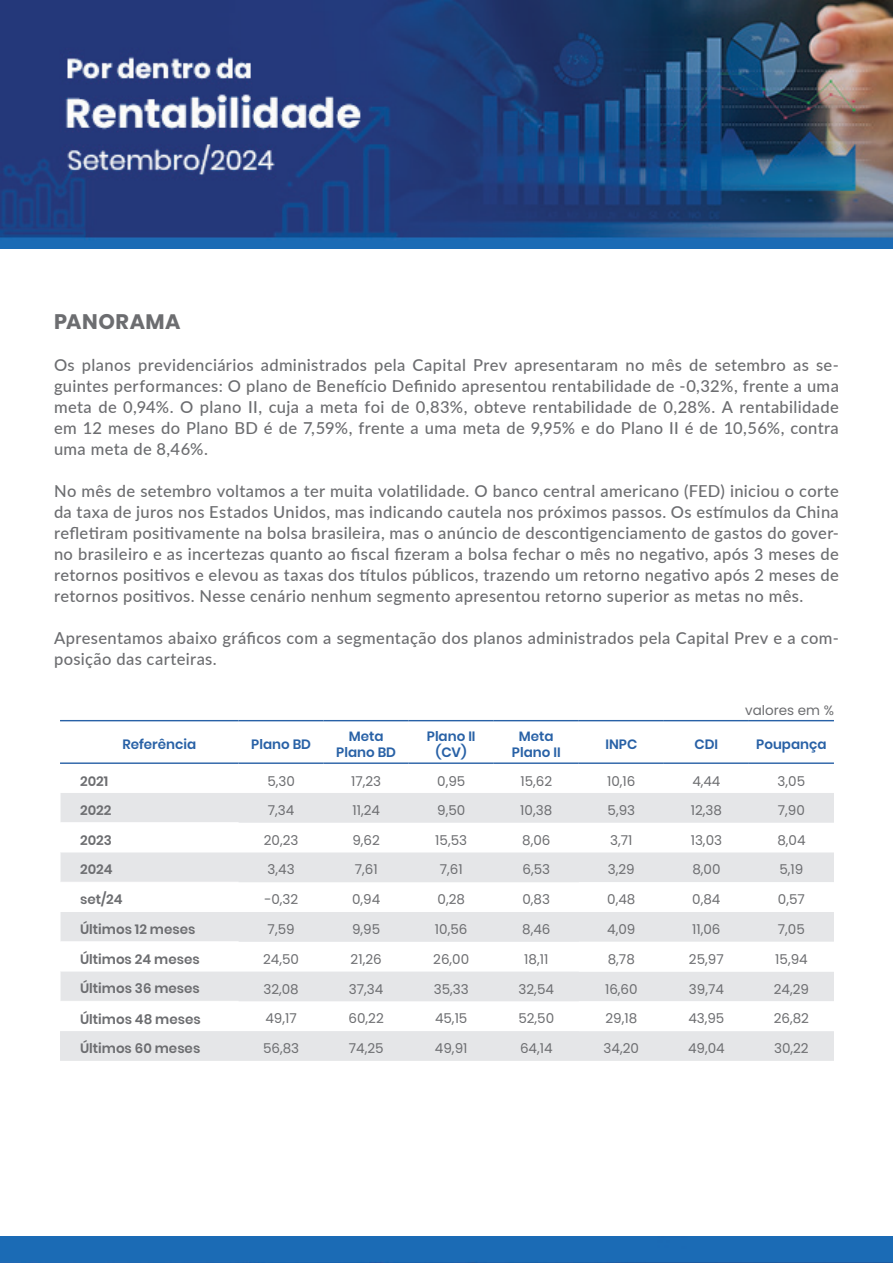
<style>
.page{position:relative;width:893px;height:1263px;background:#fff}
.page>*{position:absolute;margin:0;border:0;box-sizing:border-box;transform-origin:0 0}
.t1{font:700 21px "Poppins";letter-spacing:.025em;color:#6c6d70}
.t2{font:500 16.5px/21px "Lato";letter-spacing:.025em;color:#6c6d70;text-align:justify}
.t3{font:13.5px "Poppins";color:#6c6d70}
.t4{font:600 13.5px "Poppins";color:#6c6d70}
.t5{font:600 13.5px/16.2px "Poppins";color:#2861a6;text-align:center}
</style>
<div class="page">
<svg style="left:60px;top:793px;width:774px;height:268px;fill:#e5e6e8"></svg>
<svg style="left:579px;top:882px;width:255px;height:149px"></svg>
<hr style="left:60px;top:720px;width:179px;height:1px;background:#2861a6">
<hr style="left:239px;top:720px;width:85px;height:1px;background:#2861a6">
<hr style="left:324px;top:720px;width:85px;height:1px;background:#2861a6">
<hr style="left:409px;top:720px;width:85px;height:1px;background:#2861a6">
<hr style="left:494px;top:720px;width:85px;height:1px;background:#2861a6">
<hr style="left:579px;top:720px;width:85px;height:1px;background:#2861a6">
<hr style="left:664px;top:720px;width:85px;height:1px;background:#2861a6">
<hr style="left:749px;top:720px;width:85px;height:1px;background:#2861a6">
<hr style="left:60px;top:762px;width:179px;height:2px;background:#2861a6">
<hr style="left:239px;top:762px;width:85px;height:2px;background:#2861a6">
<hr style="left:324px;top:762px;width:85px;height:2px;background:#2861a6">
<hr style="left:409px;top:762px;width:85px;height:2px;background:#2861a6">
<hr style="left:494px;top:762px;width:85px;height:2px;background:#2861a6">
<hr style="left:579px;top:762px;width:85px;height:2px;background:#2861a6">
<hr style="left:664px;top:762px;width:85px;height:2px;background:#2861a6">
<hr style="left:749px;top:762px;width:85px;height:2px;background:#2861a6">
<svg style="left:60px;top:793px;width:1px;height:29px"></svg>
<hr style="left:60px;top:852px;width:1px;height:30px;background:#fff">
<svg style="left:60px;top:912px;width:1px;height:29px"></svg>
<hr style="left:60px;top:971px;width:1px;height:30px;background:#fff">
<hr style="left:60px;top:822px;width:179px;height:1px;background:#fff">
<hr style="left:60px;top:882px;width:179px;height:1px;background:#fff">
<hr style="left:60px;top:941px;width:179px;height:1px;background:#fff">
<hr style="left:60px;top:1001px;width:179px;height:1px;background:#fff">
<img style="left:0;top:0;width:893px;height:249px">
<div style="left:0;top:1237px;width:893px;height:26px;background:#1b6bb5"></div>
<p class="t1" style="left:54px;top:309px;width:128px">PANORAMA</p>
<p class="t2" style="left:54px;top:354px;width:786px">Os planos previdenciários administrados pela Capital Prev apresentaram no mês de setembro as se&shy;guintes performances: O plano de Benefício Definido apresentou rentabilidade de -0,32%, frente a uma meta de 0,94%. O plano II, cuja a meta foi de 0,83%, obteve rentabilidade de 0,28%. A rentabilidade em 12 meses do Plano BD é de 7,59%, frente a uma meta de 9,95% e do Plano II é de 10,56%, contra uma meta de 8,46%.</p>
<p class="t2" style="left:54px;top:480px;width:786px">No mês de setembro voltamos a ter muita volatilidade. O banco central americano (FED) iniciou o corte da taxa de juros nos Estados Unidos, mas indicando cautela nos próximos passos. Os estímulos da China refletiram positivamente na bolsa brasileira, mas o anúncio de descontigenciamento de gastos do gover&shy;no brasileiro e as incertezas quanto ao fiscal fizeram a bolsa fechar o mês no negativo, após 3 meses de retornos positivos e elevou as taxas dos títulos públicos, trazendo um retorno negativo após 2 meses de retornos positivos. Nesse cenário nenhum segmento apresentou retorno superior as metas no mês.</p>
<p class="t2" style="left:54px;top:627px;width:786px">Apresentamos abaixo gráficos com a segmentação dos planos administrados pela Capital Prev e a com&shy;posição das carteiras.</p>
<p class="t3" style="left:745px;top:702px;width:90px">valores em %</p>
<p class="t5" style="left:122px;top:736px;width:75px">Referência</p>
<p class="t5" style="left:251px;top:736px;width:61px">Plano BD</p>
<p class="t5" style="left:336px;top:728px;width:61px">Meta<br>Plano BD</p>
<p class="t5" style="left:427px;top:728px;width:50px">Plano II (CV)</p>
<p class="t5" style="left:512px;top:728px;width:50px">Meta<br>Plano II</p>
<p class="t5" style="left:605px;top:736px;width:33px">INPC</p>
<p class="t5" style="left:694px;top:736px;width:25px">CDI</p>
<p class="t5" style="left:756px;top:736px;width:72px">Poupança</p>
<p class="t4" style="left:80px;top:773px;width:30px">2021</p>
<p class="t3" style="left:267px;top:773px;width:29px">5,30</p>
<p class="t3" style="left:351px;top:773px;width:32px">17,23</p>
<p class="t3" style="left:437px;top:773px;width:30px">0,95</p>
<p class="t3" style="left:520px;top:773px;width:33px">15,62</p>
<p class="t3" style="left:607px;top:773px;width:30px">10,16</p>
<p class="t3" style="left:692px;top:773px;width:30px">4,44</p>
<p class="t3" style="left:778px;top:773px;width:29px">3,05</p>
<p class="t4" style="left:80px;top:802px;width:33px">2022</p>
<p class="t3" style="left:268px;top:802px;width:28px">7,34</p>
<p class="t3" style="left:352px;top:802px;width:29px">11,24</p>
<p class="t3" style="left:437px;top:802px;width:30px">9,50</p>
<p class="t3" style="left:520px;top:802px;width:33px">10,38</p>
<p class="t3" style="left:607px;top:802px;width:29px">5,93</p>
<p class="t3" style="left:691px;top:802px;width:33px">12,38</p>
<p class="t3" style="left:778px;top:802px;width:29px">7,90</p>
<p class="t4" style="left:80px;top:832px;width:33px">2023</p>
<p class="t3" style="left:264px;top:832px;width:36px">20,23</p>
<p class="t3" style="left:352px;top:832px;width:29px">9,62</p>
<p class="t3" style="left:435px;top:832px;width:33px">15,53</p>
<p class="t3" style="left:522px;top:832px;width:30px">8,06</p>
<p class="t3" style="left:610px;top:832px;width:24px">3,71</p>
<p class="t3" style="left:691px;top:832px;width:33px">13,03</p>
<p class="t3" style="left:777px;top:832px;width:30px">8,04</p>
<p class="t4" style="left:80px;top:862px;width:34px">2024</p>
<p class="t3" style="left:268px;top:862px;width:29px">3,43</p>
<p class="t3" style="left:355px;top:862px;width:24px">7,61</p>
<p class="t3" style="left:440px;top:862px;width:24px">7,61</p>
<p class="t3" style="left:522px;top:862px;width:29px">6,53</p>
<p class="t3" style="left:608px;top:862px;width:28px">3,29</p>
<p class="t3" style="left:692px;top:862px;width:30px">8,00</p>
<p class="t3" style="left:779px;top:862px;width:25px">5,19</p>
<p class="t4" style="left:80px;top:892px;width:44px">set/24</p>
<p class="t3" style="left:264px;top:892px;width:36px">-0,32</p>
<p class="t3" style="left:352px;top:892px;width:30px">0,94</p>
<p class="t3" style="left:438px;top:892px;width:29px">0,28</p>
<p class="t3" style="left:522px;top:892px;width:29px">0,83</p>
<p class="t3" style="left:607px;top:892px;width:30px">0,48</p>
<p class="t3" style="left:692px;top:892px;width:30px">0,84</p>
<p class="t3" style="left:778px;top:892px;width:28px">0,57</p>
<p class="t4" style="left:80px;top:921px;width:117px">Últimos 12 meses</p>
<p class="t3" style="left:268px;top:921px;width:29px">7,59</p>
<p class="t3" style="left:352px;top:921px;width:30px">9,95</p>
<p class="t3" style="left:435px;top:921px;width:34px">10,56</p>
<p class="t3" style="left:522px;top:921px;width:30px">8,46</p>
<p class="t3" style="left:607px;top:921px;width:30px">4,09</p>
<p class="t3" style="left:692px;top:921px;width:30px">11,06</p>
<p class="t3" style="left:778px;top:921px;width:29px">7,05</p>
<p class="t4" style="left:80px;top:951px;width:121px">Últimos 24 meses</p>
<p class="t3" style="left:263px;top:951px;width:37px">24,50</p>
<p class="t3" style="left:351px;top:951px;width:33px">21,26</p>
<p class="t3" style="left:433px;top:951px;width:37px">26,00</p>
<p class="t3" style="left:524px;top:951px;width:26px">18,11</p>
<p class="t3" style="left:608px;top:951px;width:29px">8,78</p>
<p class="t3" style="left:689px;top:951px;width:36px">25,97</p>
<p class="t3" style="left:775px;top:951px;width:34px">15,94</p>
<p class="t4" style="left:80px;top:981px;width:121px">Últimos 36 meses</p>
<p class="t3" style="left:263px;top:981px;width:37px">32,08</p>
<p class="t3" style="left:349px;top:981px;width:36px">37,34</p>
<p class="t3" style="left:434px;top:981px;width:37px">35,33</p>
<p class="t3" style="left:519px;top:981px;width:37px">32,54</p>
<p class="t3" style="left:605px;top:981px;width:34px">16,60</p>
<p class="t3" style="left:689px;top:981px;width:36px">39,74</p>
<p class="t3" style="left:774px;top:981px;width:37px">24,29</p>
<p class="t4" style="left:80px;top:1011px;width:122px">Últimos 48 meses</p>
<p class="t3" style="left:265px;top:1011px;width:33px">49,17</p>
<p class="t3" style="left:349px;top:1011px;width:37px">60,22</p>
<p class="t3" style="left:435px;top:1011px;width:34px">45,15</p>
<p class="t3" style="left:518px;top:1011px;width:37px">52,50</p>
<p class="t3" style="left:605px;top:1011px;width:33px">29,18</p>
<p class="t3" style="left:688px;top:1011px;width:38px">43,95</p>
<p class="t3" style="left:774px;top:1011px;width:37px">26,82</p>
<p class="t4" style="left:80px;top:1040px;width:122px">Últimos 60 meses</p>
<p class="t3" style="left:263px;top:1040px;width:38px">56,83</p>
<p class="t3" style="left:349px;top:1040px;width:36px">74,25</p>
<p class="t3" style="left:435px;top:1040px;width:34px">49,91</p>
<p class="t3" style="left:520px;top:1040px;width:34px">64,14</p>
<p class="t3" style="left:604px;top:1040px;width:37px">34,20</p>
<p class="t3" style="left:688px;top:1040px;width:38px">49,04</p>
<p class="t3" style="left:774px;top:1040px;width:36px">30,22</p>
</div>
